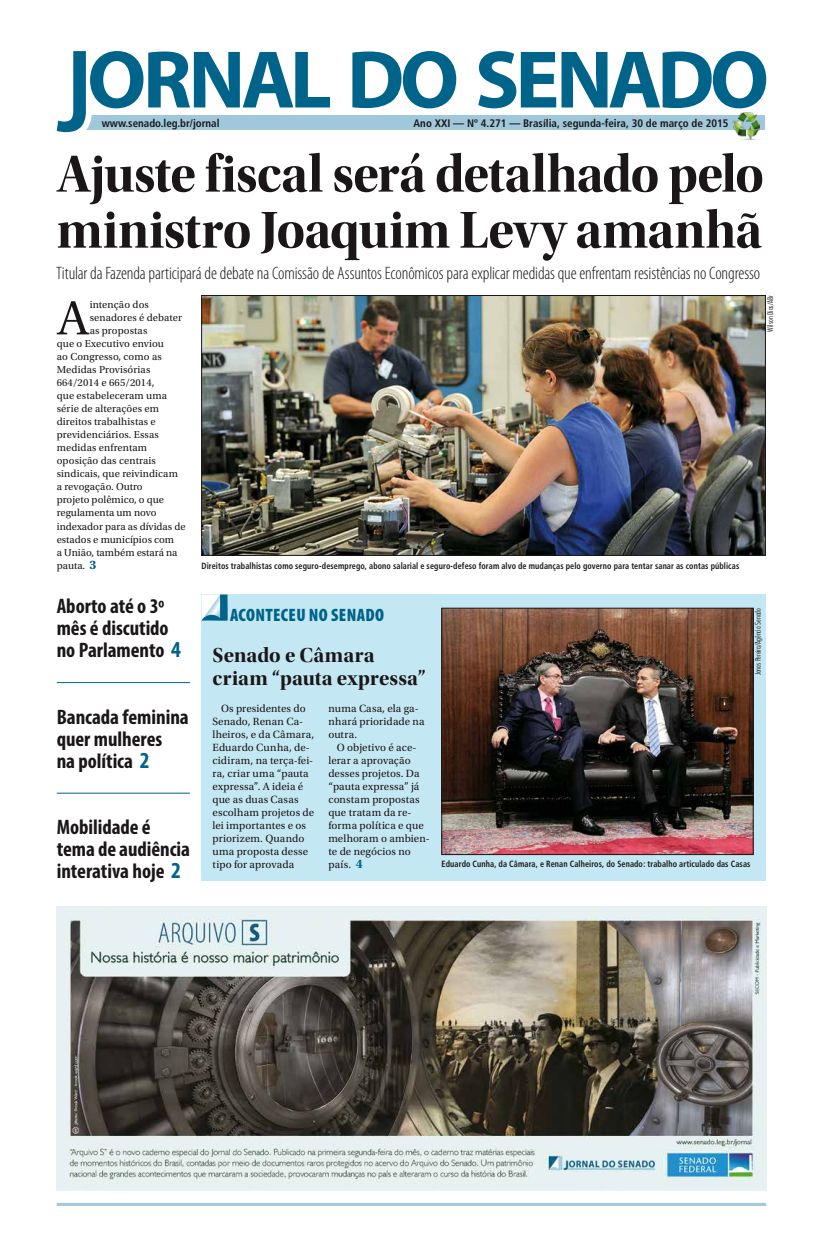
<style>
.page{position:relative;width:823px;height:1248px;background:#fff}
.page>*{position:absolute;margin:0;border:0;box-sizing:border-box;transform-origin:0 0}
.t1{font:54px/56px "Utopia Std Bold Disp";letter-spacing:-.015em;color:#1b1719}
.t2{font:50.4px "Utopia Std";color:#1b1719}
.t3{font:700 condensed 21px/22px "Myriad Pro";letter-spacing:-.005em;color:#1b1719}
.t4{font:21px/23px "Utopia Std Bold Disp";letter-spacing:.01em;color:#1b1719}
.t5{font:300 condensed 18px "Myriad Pro";letter-spacing:-.01em;color:#1b1719}
.t6{font:900 condensed 18px "Myriad Pro";letter-spacing:.02em;color:#00638a}
.t7{font:11px/13px "Utopia Std";letter-spacing:.01em;color:#1b1719}
.t8{font:700 condensed 10.9px "Frutiger";color:#1b1719}
.t9{font:10.6px "Utopia Std";letter-spacing:.01em;color:#1b1719}
.t10{font:700 condensed 9px "Frutiger";letter-spacing:.015em;color:#1b1719;scale:.9 1}
.t11{font:300 condensed 8px "Futura BT";color:#1b1719}
.s1{font-weight:700;font-size:13px;color:#00638a}
.s2{font-size:23px;color:#00638a}
</style>
<div class="page">
<hr style="left:57px;top:1202px;width:708px;height:3px;background:#a0c8db">
<div style="left:201px;top:594px;width:564px;height:286px;background:#c4e8f3"></div>
<div style="left:75px;top:116px;width:689px;height:14px;background:#a0c8db"></div>
<svg style="left:57px;top:51px;width:273px;height:82px"></svg>
<svg style="left:352px;top:51px;width:104px;height:57px"></svg>
<svg style="left:478px;top:51px;width:287px;height:57px"></svg>
<hr style="left:57px;top:682px;width:133px;height:1px;background:#00638a">
<hr style="left:57px;top:792px;width:133px;height:1px;background:#00638a">
<img style="left:731px;top:112px;width:28px;height:27px">
<img style="left:57px;top:906px;width:708px;height:284px">
<img style="left:203px;top:297px;width:560px;height:256px">
<div style="left:201px;top:295px;width:564px;height:260px;border:1px solid #1b1719"></div>
<img style="left:443px;top:610px;width:307px;height:242px">
<div style="left:441px;top:608px;width:311px;height:246px;border:1px solid #1b1719"></div>
<svg style="left:201px;top:594px;width:26px;height:26px"></svg>
<p class="t8" style="left:102px;top:117px;width:119px">www.senado.leg.br/jornal</p>
<p class="t8" style="left:413px;top:117px;width:316px">Ano XXI — Nº 4.271 — Brasília, segunda-feira, 30 de março de 2015</p>
<h1 class="t1" style="left:57px;top:146px;width:708px">Ajuste fiscal será detalhado pelo ministro Joaquim Levy amanhã</h1>
<h3 class="t5" style="left:56px;top:263px;width:705px">Titular da Fazenda participará de debate na Comissão de Assuntos Econômicos para explicar medidas que enfrentam resistências no Congresso</h3>
<h2 class="t2" style="left:57px;top:291px;width:34px">A</h2>
<p class="t9" style="left:90px;top:299px;width:61px">intenção dos</p>
<p class="t9" style="left:90px;top:312px;width:94px">senadores é debater</p>
<p class="t9" style="left:90px;top:325px;width:59px">as propostas</p>
<p class="t9" style="left:57px;top:338px;width:109px">que o Executivo enviou</p>
<p class="t9" style="left:57px;top:351px;width:106px">ao Congresso, como as</p>
<p class="t9" style="left:57px;top:364px;width:95px">Medidas Provisórias</p>
<p class="t9" style="left:57px;top:377px;width:99px">664/2014 e 665/2014,</p>
<p class="t9" style="left:57px;top:390px;width:112px">que estabeleceram uma</p>
<p class="t9" style="left:57px;top:403px;width:104px">série de alterações em</p>
<p class="t9" style="left:57px;top:416px;width:100px">direitos trabalhistas e</p>
<p class="t9" style="left:57px;top:429px;width:103px">previdenciários. Essas</p>
<p class="t9" style="left:57px;top:442px;width:92px">medidas enfrentam</p>
<p class="t9" style="left:57px;top:455px;width:100px">oposição das centrais</p>
<p class="t9" style="left:57px;top:468px;width:123px">sindicais, que reivindicam</p>
<p class="t9" style="left:57px;top:481px;width:87px">a revogação. Outro</p>
<p class="t9" style="left:57px;top:494px;width:109px">projeto polêmico, o que</p>
<p class="t9" style="left:57px;top:507px;width:101px">regulamenta um novo</p>
<p class="t9" style="left:57px;top:520px;width:130px">indexador para as dívidas de</p>
<p class="t9" style="left:57px;top:533px;width:119px">estados e municípios com</p>
<p class="t9" style="left:57px;top:546px;width:122px">a União, também estará na</p>
<p class="t9" style="left:57px;top:559px;width:41px">pauta. <span class="s1">3</span></p>
<h3 class="t3" style="left:57px;top:594px;width:126px">Aborto até o 3º mês é discutido no Parlamento <span class="s2">4</span></h3>
<h3 class="t3" style="left:57px;top:705px;width:133px">Bancada feminina quer mulheres<br>na política <span class="s2">2</span></h3>
<h3 class="t3" style="left:57px;top:815px;width:135px">Mobilidade é tema de audiência interativa hoje <span class="s2">2</span></h3>
<p class="t11" style="left:764px;top:331px;width:38px;rotate:-90deg">Wilson Dias/ABr</p>
<p class="t10" style="left:201px;top:560px;width:599px">Direitos trabalhistas como seguro-desemprego, abono salarial e seguro-defeso foram alvo de mudanças pelo governo para tentar sanar as contas públicas</p>
<h3 class="t6" style="left:230px;top:603px;width:155px">ACONTECEU NO SENADO</h3>
<h3 class="t4" style="left:212px;top:643px;width:215px">Senado e Câmara criam “pauta expressa”</h3>
<p class="t7" style="left:212px;top:701px;width:103px;text-indent:9px">Os presidentes do<br>Senado, Renan Ca&shy;lheiros, e da Câmara,<br>Eduardo Cunha, de&shy;cidiram, na terça-fei&shy;ra, criar uma “pauta expressa”. A ideia é que as duas Casas escolham projetos de lei importantes e os priorizem. Quando uma proposta desse tipo for aprovada</p>
<p class="t7" style="left:328px;top:701px;width:98px">numa Casa, ela ga&shy;nhará prioridade na outra.</p>
<p class="t7" style="left:328px;top:740px;width:103px;text-indent:9px">O objetivo é ace&shy;lerar a aprovação desses projetos. Da “pauta expressa” já constam propostas que tratam da re&shy;forma política e que melhoram o ambien&shy;te de negócios no país. <span class="s1">4</span></p>
<p class="t11" style="left:752px;top:675px;width:69px;rotate:-90deg">Jonas Pereira/Agência Senado</p>
<p class="t10" style="left:441px;top:858px;width:344px">Eduardo Cunha, da Câmara, e Renan Calheiros, do Senado: trabalho articulado das Casas</p>
</div>
